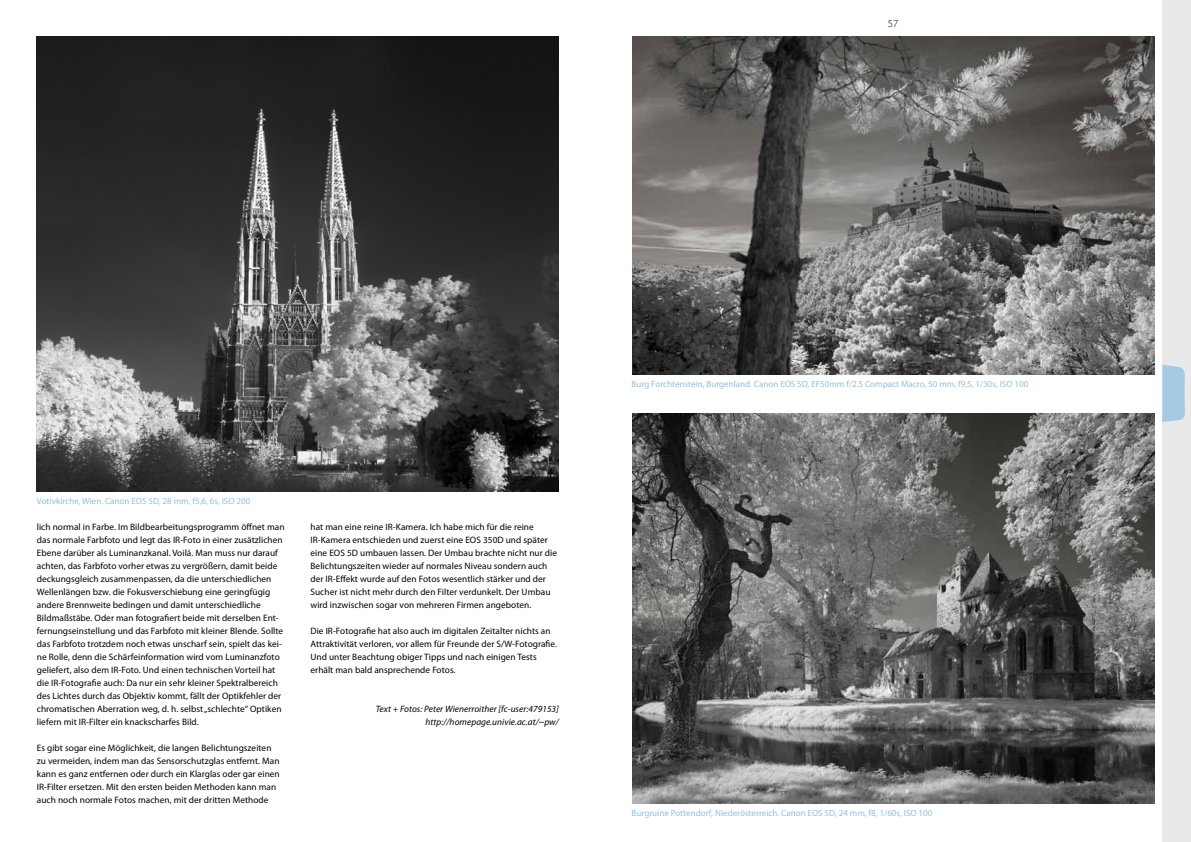
<style>
.page{position:relative;width:1191px;height:842px;background:#fff}
.page>*{position:absolute;margin:0;border:0;box-sizing:border-box;transform-origin:0 0}
.t1{font:300 10.8px "Myriad Pro";color:#000}
.t2{font:9.3px/13px "Myriad Pro";letter-spacing:.005em;color:#000}
.t3{font:italic 9.3px/13px "Myriad Pro";letter-spacing:.005em;color:#000;text-align:right}
.t4{font:9px "Myriad Pro";color:#92bfde}
</style>
<div class="page">
<div style="left:1162px;top:0;width:29px;height:842px;background:#e9e9ea"></div>
<svg style="left:1162px;top:365px;width:23px;height:57px"></svg>
<img style="left:37px;top:36px;width:521px;height:456px">
<img style="left:632px;top:36px;width:522px;height:339px">
<img style="left:632px;top:413px;width:522px;height:390px">
<p class="t1" style="left:888px;top:17px;width:12px">57</p>
<p class="t4" style="left:37px;top:495px;width:215px">Votivkirche, Wien. Canon EOS 5D, 28 mm, f5,6, 6s, ISO 200</p>
<p class="t2" style="left:37px;top:520px;width:249px">lich normal in Farbe. Im Bildbearbeitungsprogramm öffnet man das normale Farbfoto und legt das IR-Foto in einer zusätzlichen Ebene darüber als Luminanzkanal. Voilá. Man muss nur darauf achten, das Farbfoto vorher etwas zu vergrößern, damit beide deckungsgleich zusammenpassen, da die unterschiedlichen Wellenlängen bzw. die Fokusverschiebung eine geringfügig andere Brennweite bedingen und damit unterschiedliche Bildmaßstäbe. Oder man fotografiert beide mit derselben Ent&shy;fernungseinstellung und das Farbfoto mit kleiner Blende. Sollte das Farbfoto trotzdem noch etwas unscharf sein, spielt das kei&shy;ne Rolle, denn die Schärfeinformation wird vom Luminanzfoto geliefert, also dem IR-Foto. Und einen technischen Vorteil hat die IR-Fotografie auch: Da nur ein sehr kleiner Spektralbereich des Lichtes durch das Objektiv kommt, fällt der Optikfehler der chromatischen Aberration weg, d. h. selbst „schlechte“ Optiken liefern mit IR-Filter ein knackscharfes Bild.</p>
<p class="t2" style="left:37px;top:741px;width:244px">Es gibt sogar eine Möglichkeit, die langen Belichtungszeiten zu vermeiden, indem man das Sensorschutzglas entfernt. Man kann es ganz entfernen oder durch ein Klarglas oder gar einen IR-Filter ersetzen. Mit den ersten beiden Methoden kann man auch noch normale Fotos machen, mit der dritten Methode</p>
<p class="t2" style="left:310px;top:520px;width:248px">hat man eine reine IR-Kamera. Ich habe mich für die reine IR-Kamera entschieden und zuerst eine EOS 350D und später eine EOS 5D umbauen lassen. Der Umbau brachte nicht nur die Belichtungszeiten wieder auf normales Niveau sondern auch der IR-Effekt wurde auf den Fotos wesentlich stärker und der Sucher ist nicht mehr durch den Filter verdunkelt. Der Umbau wird inzwischen sogar von mehreren Firmen angeboten.</p>
<p class="t2" style="left:310px;top:624px;width:248px">Die IR-Fotografie hat also auch im digitalen Zeitalter nichts an Attraktivität verloren, vor allem für Freunde der S/W-Fotografie.<br>Und unter Beachtung obiger Tipps und nach einigen Tests erhält man bald ansprechende Fotos.</p>
<p class="t3" style="left:376px;top:702px;width:185px">Text + Fotos: Peter Wienerroither [fc-user:479153] http://homepage.univie.ac.at/~pw/</p>
<p class="t4" style="left:631px;top:378px;width:398px">Burg Forchtenstein, Burgenland. Canon EOS 5D, EF50mm f/2.5 Compact Macro, 50 mm, f9,5, 1/30s, ISO 100</p>
<p class="t4" style="left:631px;top:807px;width:302px">Burgruine Pottendorf, Niederösterreich. Canon EOS 5D, 24 mm, f8, 1/60s, ISO 100</p>
</div>
